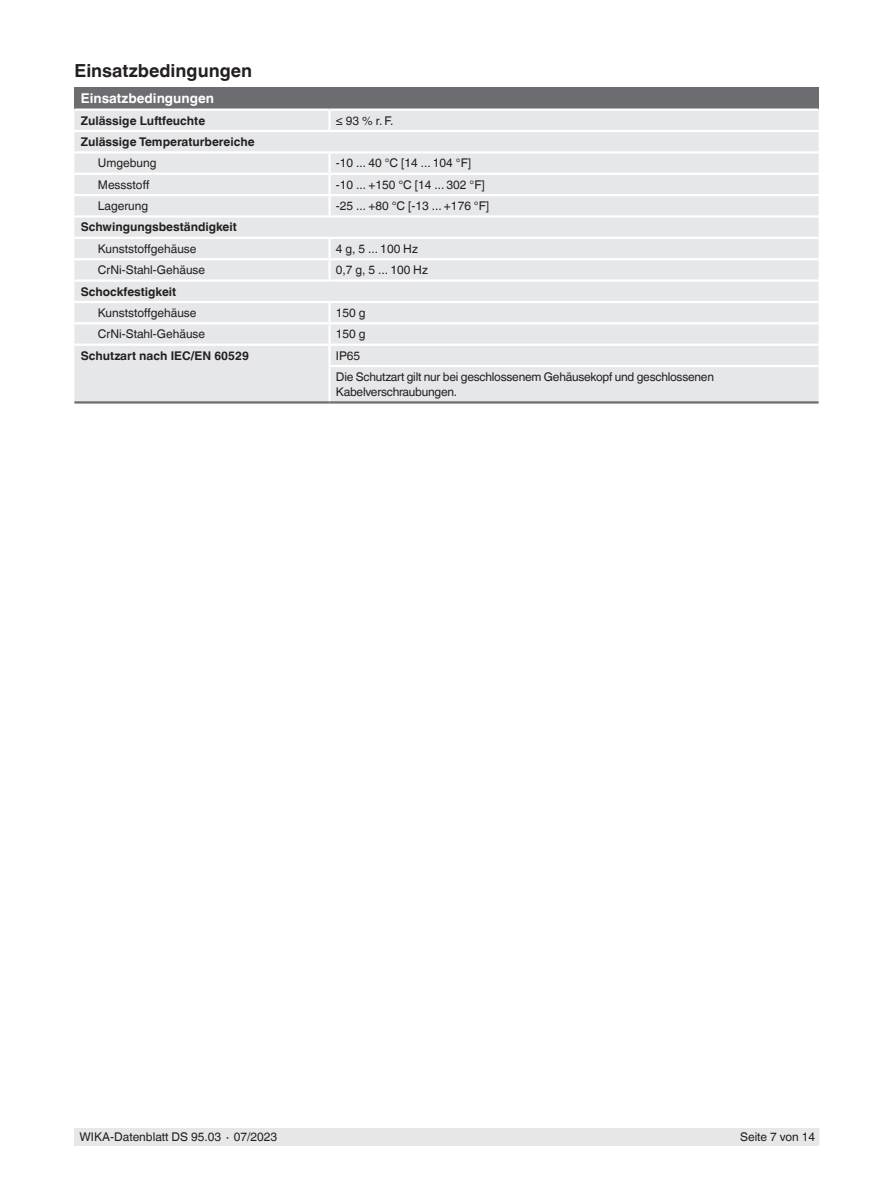
<style>
.page{position:relative;width:893px;height:1188px;background:#fff}
.page>*{position:absolute;margin:0;border:0;box-sizing:border-box;transform-origin:0 0}
.t1{font:700 18px "Helvetica World";color:#231f20}
.t2{font:700 13.5px "Helvetica World";color:#fff}
.t3{font:12px "Helvetica World";color:#231f20}
.t4{font:700 12px "Helvetica World";color:#231f20}
.t5{font:12px/21.3px "Helvetica World";letter-spacing:-.02em;color:#231f20}
</style>
<div class="page">
<div style="left:75px;top:1128px;width:744px;height:17px;background:#e6e7e9"></div>
<div style="left:74px;top:87px;width:745px;height:23px;background:#6c6d70"></div>
<div style="left:74px;top:111px;width:745px;height:290px;background:#e6e7e9"></div>
<hr style="left:328px;top:154px;width:3px;height:19px;background:#fff">
<hr style="left:328px;top:175px;width:3px;height:19px;background:#fff">
<hr style="left:328px;top:196px;width:3px;height:19px;background:#fff">
<hr style="left:328px;top:239px;width:3px;height:19px;background:#fff">
<hr style="left:74px;top:258px;width:256px;height:2px;background:#fff">
<hr style="left:330px;top:258px;width:489px;height:2px;background:#fff">
<hr style="left:328px;top:260px;width:3px;height:19px;background:#fff">
<hr style="left:74px;top:279px;width:256px;height:3px;background:#fff">
<hr style="left:328px;top:303px;width:3px;height:19px;background:#fff">
<hr style="left:74px;top:322px;width:256px;height:2px;background:#fff">
<hr style="left:330px;top:322px;width:489px;height:2px;background:#fff">
<hr style="left:328px;top:324px;width:3px;height:20px;background:#fff">
<hr style="left:74px;top:344px;width:256px;height:2px;background:#fff">
<hr style="left:330px;top:344px;width:489px;height:2px;background:#fff">
<hr style="left:74px;top:109px;width:256px;height:2px;background:#fff">
<hr style="left:330px;top:109px;width:489px;height:2px;background:#fff">
<hr style="left:328px;top:111px;width:3px;height:19px;background:#fff">
<hr style="left:328px;top:346px;width:3px;height:19px;background:#fff">
<hr style="left:328px;top:367px;width:3px;height:34px;background:#fff">
<hr style="left:74px;top:401px;width:256px;height:3px;background:#6c6d70">
<hr style="left:330px;top:401px;width:489px;height:3px;background:#6c6d70">
<hr style="left:74px;top:215px;width:256px;height:3px;background:#fff">
<hr style="left:330px;top:215px;width:489px;height:3px;background:#fff">
<hr style="left:330px;top:237px;width:489px;height:2px;background:#fff">
<hr style="left:74px;top:237px;width:256px;height:2px;background:#fff">
<hr style="left:330px;top:279px;width:489px;height:3px;background:#fff">
<hr style="left:74px;top:301px;width:256px;height:2px;background:#fff">
<hr style="left:330px;top:301px;width:489px;height:2px;background:#fff">
<hr style="left:74px;top:130px;width:256px;height:2px;background:#fff">
<hr style="left:330px;top:130px;width:489px;height:2px;background:#fff">
<hr style="left:74px;top:151px;width:256px;height:3px;background:#fff">
<hr style="left:330px;top:151px;width:489px;height:3px;background:#fff">
<hr style="left:74px;top:173px;width:256px;height:2px;background:#fff">
<hr style="left:330px;top:173px;width:489px;height:2px;background:#fff">
<hr style="left:74px;top:194px;width:256px;height:2px;background:#fff">
<hr style="left:330px;top:194px;width:489px;height:2px;background:#fff">
<hr style="left:328px;top:365px;width:491px;height:2px;background:#fff">
<h1 class="t1" style="left:74px;top:60px;width:179px">Einsatzbedingungen</h1>
<p class="t2" style="left:81px;top:91px;width:135px">Einsatzbedingungen</p>
<p class="t4" style="left:81px;top:113px;width:126px">Zulässige Luftfeuchte</p>
<p class="t3" style="left:336px;top:113px;width:59px">≤ 93 % r. F.</p>
<p class="t4" style="left:81px;top:135px;width:175px">Zulässige Temperaturbereiche</p>
<p class="t3" style="left:98px;top:156px;width:60px">Umgebung</p>
<p class="t3" style="left:336px;top:156px;width:137px">-10 ... 40 °C [14 ... 104 °F]</p>
<p class="t3" style="left:98px;top:178px;width:53px">Messstoff</p>
<p class="t3" style="left:336px;top:178px;width:150px">-10 ... +150 °C [14 ... 302 °F]</p>
<p class="t3" style="left:98px;top:199px;width:52px">Lagerung</p>
<p class="t3" style="left:336px;top:199px;width:155px">-25 ... +80 °C [-13 ... +176 °F]</p>
<p class="t4" style="left:81px;top:220px;width:158px">Schwingungsbeständigkeit</p>
<p class="t3" style="left:98px;top:242px;width:100px">Kunststoffgehäuse</p>
<p class="t3" style="left:336px;top:242px;width:83px">4 g, 5 ... 100 Hz</p>
<p class="t3" style="left:98px;top:263px;width:109px">CrNi-Stahl-Gehäuse</p>
<p class="t3" style="left:336px;top:263px;width:94px">0,7 g, 5 ... 100 Hz</p>
<p class="t4" style="left:81px;top:284px;width:97px">Schockfestigkeit</p>
<p class="t3" style="left:98px;top:306px;width:100px">Kunststoffgehäuse</p>
<p class="t3" style="left:336px;top:306px;width:31px">150 g</p>
<p class="t3" style="left:98px;top:327px;width:109px">CrNi-Stahl-Gehäuse</p>
<p class="t3" style="left:336px;top:327px;width:31px">150 g</p>
<p class="t4" style="left:81px;top:349px;width:170px">Schutzart nach IEC/EN 60529</p>
<p class="t5" style="left:336px;top:345px;width:380px">IP65<br>Die Schutzart gilt nur bei geschlossenem Gehäusekopf und geschlossenen</p>
<p class="t5" style="left:336px;top:381px;width:123px">Kabelverschraubungen.</p>
<p class="t3" style="left:80px;top:1130px;width:199px">WIKA-Datenblatt DS 95.03 ∙ 07/2023</p>
<p class="t3" style="left:740px;top:1130px;width:77px">Seite 7 von 14</p>
</div>
